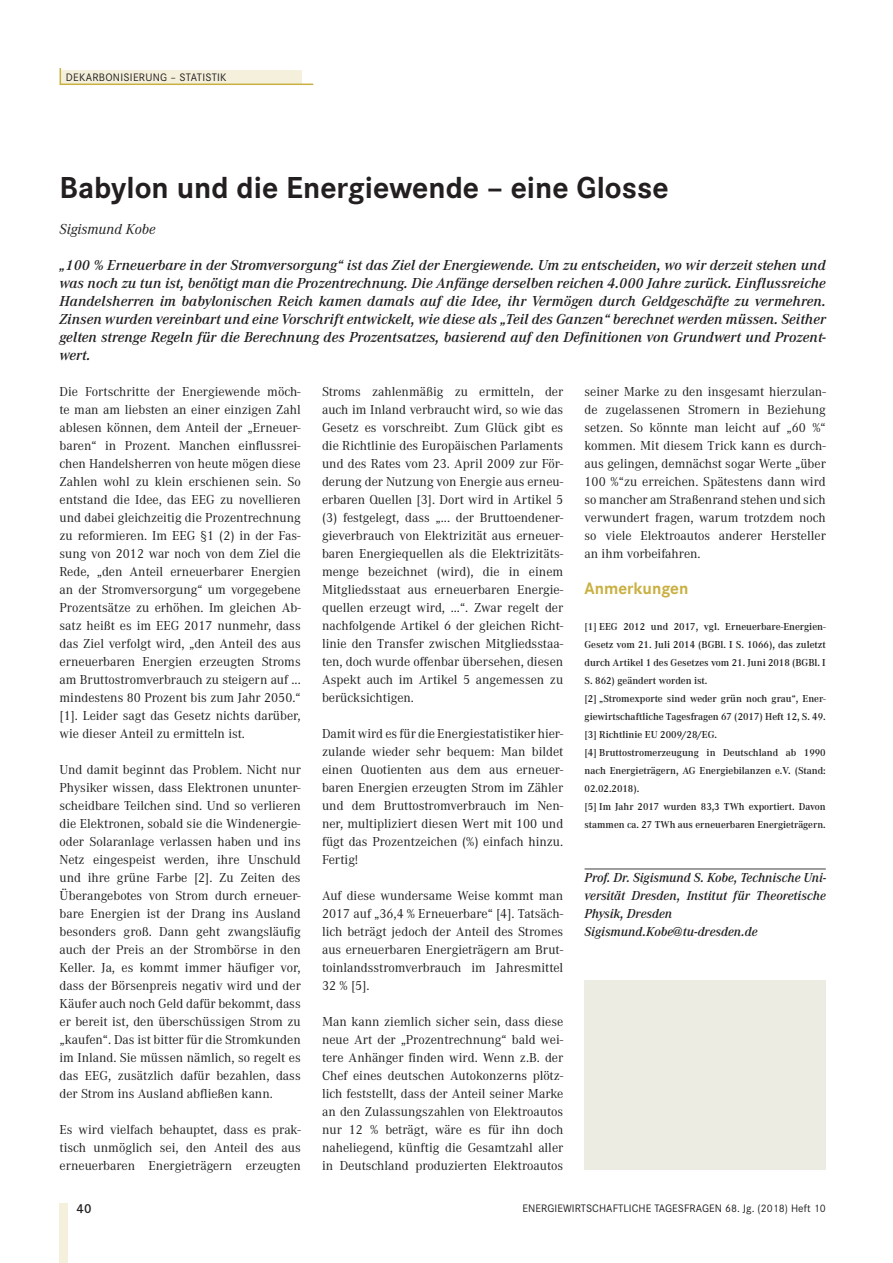
<style>
.page{position:relative;width:893px;height:1263px;background:#fff}
.page>*{position:absolute;margin:0;border:0;box-sizing:border-box;transform-origin:0 0}
.t1{font:700 31.5px "Corporate S";color:#231f20}
.t2{font:700 17.25px "Corporate S";color:#c9b040}
.t3{font:italic 600 15px/18px "Corporate A";letter-spacing:.005em;color:#231f20;text-align:justify}
.t4{font:italic 15px "Corporate A";color:#231f20}
.t5{font:13.5px/18px "Corporate A";color:#231f20;text-align:justify}
.t6{font:italic 600 13.5px/18px "Corporate A";color:#231f20}
.t7{font:600 13.5px "Corporate S";color:#231f20}
.t8{font:11.25px "Corporate S";letter-spacing:.005em;color:#231f20}
.t9{font:11.25px "Corporate S";letter-spacing:.025em;color:#231f20}
.t10{font:600 10.5px/18px "Corporate A";color:#231f20}
</style>
<div class="page">
<div style="left:60px;top:70px;width:241px;height:13px;background:#f5f0db"></div>
<hr style="left:60px;top:84px;width:253px;height:1px;background:#c9b040">
<svg style="left:60px;top:68px;width:1px;height:16px"></svg>
<div style="left:60px;top:1203px;width:8px;height:60px;background:#f5f0db"></div>
<hr style="left:585px;top:868px;width:241px;height:1px;background:#3e3e3f">
<div style="left:585px;top:980px;width:241px;height:190px;background:#ecece3"></div>
<p class="t9" style="left:66px;top:71px;width:162px">DEKARBONISIERUNG – STATISTIK</p>
<h1 class="t1" style="left:60px;top:169px;width:610px">Babylon und die Energiewende – eine Glosse</h1>
<p class="t4" style="left:60px;top:221px;width:97px">Sigismund Kobe</p>
<p class="t3" style="left:60px;top:256px;width:768px">„100 % Erneuerbare in der Stromversorgung“ ist das Ziel der Energiewende. Um zu entscheiden, wo wir derzeit stehen und was noch zu tun ist, benötigt man die Prozentrechnung. Die Anfänge derselben reichen 4.000 Jahre zurück. Einflussreiche Handelsherren im babylonischen Reich kamen damals auf die Idee, ihr Vermögen durch Geldgeschäfte zu vermehren.<br>Zinsen wurden vereinbart und eine Vorschrift entwickelt, wie diese als „Teil des Ganzen“ berechnet werden müssen. Seither gelten strenge Regeln für die Berechnung des Prozentsatzes, basierend auf den Definitionen von Grundwert und Prozent&shy;wert.</p>
<p class="t5" style="left:322px;top:383px;width:243px">Stroms zahlenmäßig zu ermitteln, der auch im Inland verbraucht wird, so wie das Gesetz es vorschreibt. Zum Glück gibt es die Richtlinie des Europäischen Parlaments und des Rates vom 23. April 2009 zur För&shy;derung der Nutzung von Energie aus erneu&shy;erbaren Quellen [3]. Dort wird in Artikel 5 (3) festgelegt, dass „... der Bruttoendener&shy;gieverbrauch von Elektrizität aus erneuer&shy;baren Energiequellen als die Elektrizitäts&shy;menge bezeichnet (wird), die in einem Mitgliedsstaat aus erneuerbaren Energie&shy;quellen erzeugt wird, ...“. Zwar regelt der nachfolgende Artikel 6 der gleichen Richt&shy;linie den Transfer zwischen Mitgliedsstaa&shy;ten, doch wurde offenbar übersehen, diesen Aspekt auch im Artikel 5 angemessen zu berücksichtigen.</p>
<p class="t5" style="left:322px;top:725px;width:243px">Damit wird es für die Energiestatistiker hier&shy;zulande wieder sehr bequem: Man bildet einen Quotienten aus dem aus erneuer&shy;baren Energien erzeugten Strom im Zähler und dem Bruttostromverbrauch im Nen&shy;ner, multipliziert diesen Wert mit 100 und fügt das Prozentzeichen (%) einfach hinzu.<br>Fertig!</p>
<p class="t5" style="left:322px;top:887px;width:243px">Auf diese wundersame Weise kommt man 2017 auf „36,4 % Erneuerbare“ [4]. Tatsäch&shy;lich beträgt jedoch der Anteil des Stromes aus erneuerbaren Energieträgern am Brut&shy;toinlandsstromverbrauch im Jahresmittel 32 % [5].</p>
<p class="t5" style="left:322px;top:1013px;width:243px">Man kann ziemlich sicher sein, dass diese neue Art der „Prozentrechnung“ bald wei&shy;tere Anhänger finden wird. Wenn z.B. der Chef eines deutschen Autokonzerns plötz&shy;lich feststellt, dass der Anteil seiner Marke an den Zulassungszahlen von Elektroautos nur 12 % beträgt, wäre es für ihn doch naheliegend, künftig die Gesamtzahl aller in Deutschland produzierten Elektroautos</p>
<p class="t5" style="left:60px;top:383px;width:243px">Die Fortschritte der Energiewende möch&shy;te man am liebsten an einer einzigen Zahl ablesen können, dem Anteil der „Erneuer&shy;baren“ in Prozent. Manchen einflussrei&shy;chen Handelsherren von heute mögen diese Zahlen wohl zu klein erschienen sein. So entstand die Idee, das EEG zu novellieren und dabei gleichzeitig die Prozentrechnung zu reformieren. Im EEG §1 (2) in der Fas&shy;sung von 2012 war noch von dem Ziel die Rede, „den Anteil erneuerbarer Energien an der Stromversorgung“ um vorgegebene Prozentsätze zu erhöhen. Im gleichen Ab&shy;satz heißt es im EEG 2017 nunmehr, dass das Ziel verfolgt wird, „den Anteil des aus erneuerbaren Energien erzeugten Stroms am Bruttostromverbrauch zu steigern auf ... mindestens 80 Prozent bis zum Jahr 2050.“ [1]. Leider sagt das Gesetz nichts darüber, wie dieser Anteil zu ermitteln ist.</p>
<p class="t5" style="left:60px;top:761px;width:243px">Und damit beginnt das Problem. Nicht nur Physiker wissen, dass Elektronen ununter&shy;scheidbare Teilchen sind. Und so verlieren die Elektronen, sobald sie die Windenergie&shy;oder Solaranlage verlassen haben und ins Netz eingespeist werden, ihre Unschuld und ihre grüne Farbe [2]. Zu Zeiten des Überangebotes von Strom durch erneuer&shy;bare Energien ist der Drang ins Ausland besonders groß. Dann geht zwangsläufig auch der Preis an der Strombörse in den Keller. Ja, es kommt immer häufiger vor, dass der Börsenpreis negativ wird und der Käufer auch noch Geld dafür bekommt, dass er bereit ist, den überschüssigen Strom zu „kaufen“. Das ist bitter für die Stromkunden im Inland. Sie müssen nämlich, so regelt es das EEG, zusätzlich dafür bezahlen, dass der Strom ins Ausland abfließen kann.</p>
<p class="t5" style="left:60px;top:1121px;width:243px">Es wird vielfach behauptet, dass es prak&shy;tisch unmöglich sei, den Anteil des aus erneuerbaren Energieträgern erzeugten</p>
<p class="t5" style="left:585px;top:383px;width:243px">seiner Marke zu den insgesamt hierzulan&shy;de zugelassenen Stromern in Beziehung setzen. So könnte man leicht auf „60 %“ kommen. Mit diesem Trick kann es durch&shy;aus gelingen, demnächst sogar Werte „über 100 %“zu erreichen. Spätestens dann wird so mancher am Straßenrand stehen und sich verwundert fragen, warum trotzdem noch so viele Elektroautos anderer Hersteller an ihm vorbeifahren.</p>
<p class="t2" style="left:585px;top:578px;width:105px">Anmerkungen</p>
<p class="t10" style="left:585px;top:618px;width:243px">[1] EEG 2012 und 2017, vgl. Erneuerbare-Energien-Gesetz vom 21. Juli 2014 (BGBl. I S. 1066), das zuletzt durch Artikel 1 des Gesetzes vom 21. Juni 2018 (BGBl. I S. 862) geändert worden ist.<br>[2] „Stromexporte sind weder grün noch grau“, Ener&shy;giewirtschaftliche Tagesfragen 67 (2017) Heft 12, S. 49. [3] Richtlinie EU 2009/28/EG.<br>[4] Bruttostromerzeugung in Deutschland ab 1990 nach Energieträgern, AG Energiebilanzen e.V. (Stand:<br>02.02.2018).<br>[5] Im Jahr 2017 wurden 83,3 TWh exportiert. Davon stammen ca. 27 TWh aus erneuerbaren Energieträgern.</p>
<p class="t6" style="left:585px;top:869px;width:243px">Prof. Dr. Sigismund S. Kobe, Technische Uni&shy;versität Dresden, Institut für Theoretische Physik, Dresden Sigismund.Kobe@tu-dresden.de</p>
<p class="t7" style="left:77px;top:1201px;width:16px">40</p>
<p class="t8" style="left:522px;top:1202px;width:305px">ENERGIEWIRTSCHAFTLICHE TAGESFRAGEN 68. Jg. (2018) Heft 10</p>
</div>
